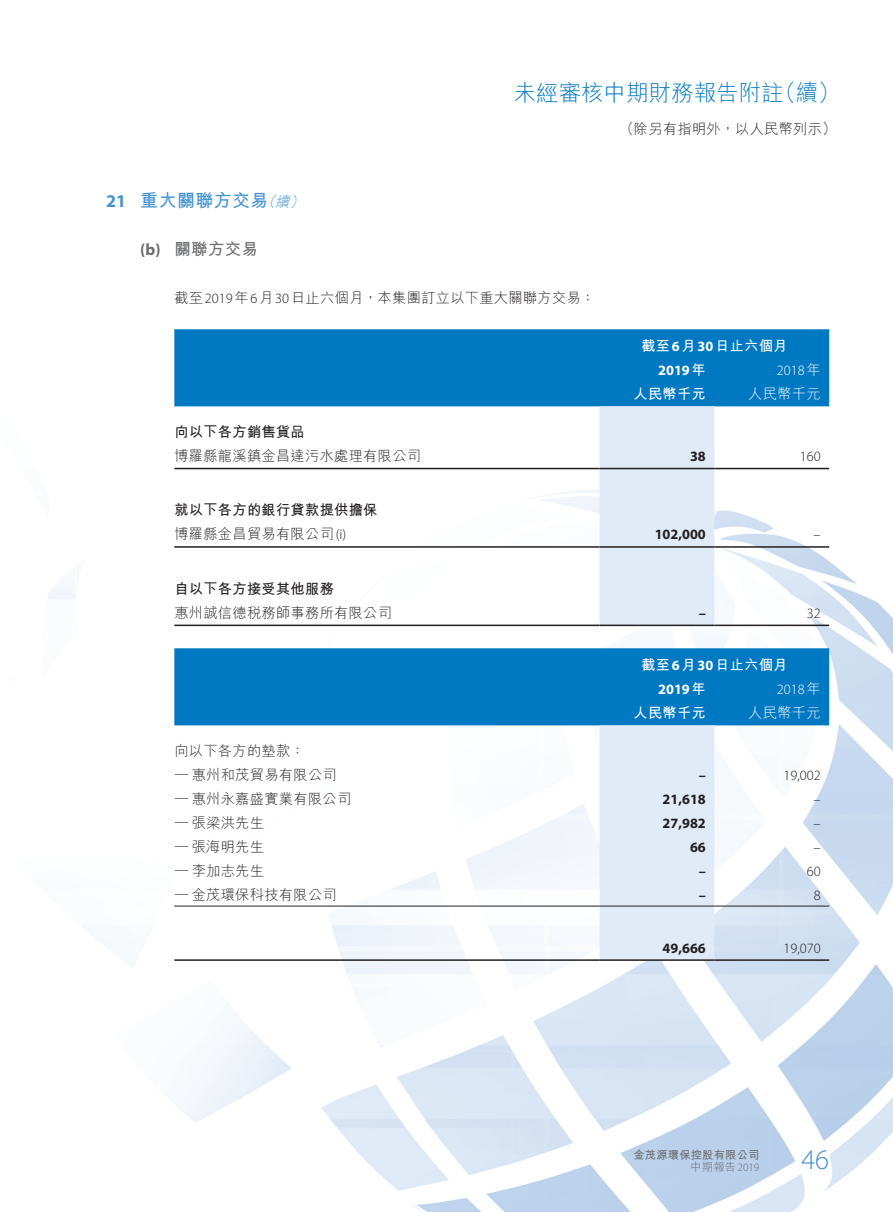
<style>
.page{position:relative;width:893px;height:1212px;background:#fff}
.page>*{position:absolute;margin:0;border:0;box-sizing:border-box;transform-origin:0 0}
.t1{font:300 28.5px "Myriad Pro";color:#4393cf}
.t2{font:300 22.5px "M Hei HK";color:#0079c2}
.t3{font:700 18px "M Hei HK";letter-spacing:.02em;color:#4393cf}
.t4{font:700 18px "Myriad Pro";color:#4393cf}
.t5{font:700 16.5px "M Hei HK";letter-spacing:.02em;color:#6c6d70}
.t6{font:700 16.5px "Myriad Pro";color:#6c6d70}
.t7{font:300 14.25px "M Hei HK";letter-spacing:.02em;color:#231f20}
.t8{font:700 14.25px "M Hei HK";letter-spacing:.02em;color:#231f20}
.t9{font:700 14.25px "Myriad Pro";color:#231f20}
.t10{font:700 14.25px "M Hei HK";letter-spacing:.02em;color:#fff}
.t11{font:300 14.25px "Myriad Pro";color:#231f20}
.t12{font:300 14.25px "Myriad Pro";color:#fff}
.t13{font:700 14.25px "Myriad Pro";color:#fff}
.t14{font:300 14.25px "M Hei HK";letter-spacing:.02em;color:#fff}
.t15{font:italic 300 14.25px "M Hei HK";color:#4393cf}
.t16{font:700 11.25px/12px "M Hei HK";letter-spacing:.02em;color:#6c6d70;text-align:right}
.s1{font-family:"Myriad Pro"}
.s2{font-family:"M Hei HK"}
.s3{font-weight:300}
.s4{font-family:"Myriad Pro";font-weight:300}
</style>
<div class="page">
<img style="left:48px;top:329px;width:845px;height:883px">
<div style="left:174px;top:329px;width:655px;height:77px;background:#0079c2"></div>
<div style="left:600px;top:406px;width:114px;height:219px;background:#e1ebf7"></div>
<hr style="left:174px;top:468px;width:426px;height:1px;background:#231f20">
<hr style="left:600px;top:468px;width:114px;height:1px;background:#231f20">
<hr style="left:714px;top:468px;width:115px;height:1px;background:#231f20">
<hr style="left:174px;top:546px;width:426px;height:2px;background:#231f20">
<hr style="left:600px;top:546px;width:114px;height:2px;background:#231f20">
<hr style="left:714px;top:546px;width:115px;height:2px;background:#231f20">
<hr style="left:174px;top:625px;width:426px;height:1px;background:#231f20">
<hr style="left:600px;top:625px;width:114px;height:1px;background:#231f20">
<hr style="left:714px;top:625px;width:115px;height:1px;background:#231f20">
<div style="left:174px;top:648px;width:655px;height:77px;background:#0079c2"></div>
<div style="left:600px;top:725px;width:114px;height:234px;background:#e1ebf7"></div>
<hr style="left:174px;top:906px;width:426px;height:1px;background:#231f20">
<hr style="left:600px;top:906px;width:114px;height:1px;background:#231f20">
<hr style="left:714px;top:906px;width:115px;height:1px;background:#231f20">
<hr style="left:174px;top:959px;width:426px;height:2px;background:#231f20">
<hr style="left:600px;top:959px;width:114px;height:2px;background:#231f20">
<hr style="left:714px;top:959px;width:115px;height:2px;background:#231f20">
<h2 class="t2" style="left:774px;top:81px;width:68px">（續(</h2>
<h2 class="t2" style="left:514px;top:81px;width:271px">未經審核中期財務報告附註</h2>
<p class="t7" style="left:620px;top:122px;width:218px">（除另有指明外，以人民幣列示(</p>
<p class="t4" style="left:106px;top:190px;width:21px">21</p>
<p class="t3" style="left:140px;top:188px;width:130px">重大關聯方交易</p>
<p class="t15" style="left:276px;top:195px;width:19px">續</p>
<p class="t15" style="left:261px;top:195px;width:19px">（</p>
<p class="t15" style="left:290px;top:195px;width:19px">(</p>
<p class="t6" style="left:140px;top:239px;width:22px">)b(</p>
<p class="t5" style="left:174px;top:237px;width:85px">關聯方交易</p>
<p class="t7" style="left:174px;top:291px;width:422px">截至<span class="s1">2019</span>年<span class="s1">6</span>月<span class="s1">30</span>日止六個月，本集團訂立以下重大關聯方交易：</p>
<p class="t8" style="left:174px;top:421px;width:132px">向以下各方銷售貨品</p>
<p class="t7" style="left:174px;top:448px;width:248px">博羅縣龍溪鎮金昌達污水處理有限公司</p>
<p class="t8" style="left:174px;top:500px;width:205px">就以下各方的銀行貸款提供擔保</p>
<p class="t7" style="left:174px;top:527px;width:173px">博羅縣金昌貿易有限公司 <span class="s1">(i(</span></p>
<p class="t8" style="left:174px;top:578px;width:161px">自以下各方接受其他服務</p>
<p class="t7" style="left:174px;top:605px;width:219px">惠州誠信德稅務師事務所有限公司</p>
<p class="t7" style="left:174px;top:743px;width:132px">向以下各方的墊款：</p>
<p class="t7" style="left:192px;top:767px;width:147px">惠州和茂貿易有限公司</p>
<p class="t11" style="left:174px;top:765px;width:16px">—</p>
<p class="t7" style="left:192px;top:791px;width:161px">惠州永嘉盛實業有限公司</p>
<p class="t11" style="left:174px;top:789px;width:16px">—</p>
<p class="t7" style="left:192px;top:815px;width:74px">張梁洪先生</p>
<p class="t11" style="left:174px;top:813px;width:16px">—</p>
<p class="t7" style="left:192px;top:839px;width:74px">張海明先生</p>
<p class="t11" style="left:174px;top:837px;width:16px">—</p>
<p class="t7" style="left:192px;top:863px;width:74px">李加志先生</p>
<p class="t11" style="left:174px;top:861px;width:16px">—</p>
<p class="t7" style="left:192px;top:887px;width:147px">金茂環保科技有限公司</p>
<p class="t11" style="left:174px;top:885px;width:16px">—</p>
<p class="t10" style="left:641px;top:336px;width:148px">截至<span class="s1">6</span>月<span class="s1">30</span>日止六個月</p>
<p class="t12" style="left:777px;top:362px;width:45px">2018 <span class="s2">年</span></p>
<p class="t13" style="left:658px;top:361px;width:49px">2019<span class="s2">年</span></p>
<p class="t10" style="left:633px;top:384px;width:74px">人民幣千元</p>
<p class="t14" style="left:748px;top:387px;width:74px">人民幣千元</p>
<p class="t9" style="left:690px;top:447px;width:17px">38</p>
<p class="t11" style="left:800px;top:448px;width:22px">160</p>
<p class="t9" style="left:655px;top:525px;width:53px">102,000</p>
<p class="t11" style="left:814px;top:526px;width:9px">–</p>
<p class="t9" style="left:699px;top:604px;width:9px">–</p>
<p class="t11" style="left:807px;top:604px;width:15px">32</p>
<p class="t10" style="left:641px;top:655px;width:148px">截至<span class="s1">6</span>月<span class="s1">30</span>日止六個月</p>
<p class="t12" style="left:777px;top:681px;width:45px">2018 <span class="s2">年</span></p>
<p class="t13" style="left:658px;top:680px;width:49px">2019<span class="s2">年</span></p>
<p class="t10" style="left:633px;top:703px;width:74px">人民幣千元</p>
<p class="t14" style="left:748px;top:706px;width:74px">人民幣千元</p>
<p class="t9" style="left:699px;top:766px;width:9px">–</p>
<p class="t11" style="left:783px;top:767px;width:39px">19,002</p>
<p class="t9" style="left:663px;top:790px;width:45px">21,618</p>
<p class="t11" style="left:814px;top:791px;width:9px">–</p>
<p class="t9" style="left:663px;top:814px;width:45px">27,982</p>
<p class="t11" style="left:814px;top:815px;width:9px">–</p>
<p class="t9" style="left:690px;top:838px;width:17px">66</p>
<p class="t11" style="left:814px;top:839px;width:9px">–</p>
<p class="t9" style="left:699px;top:862px;width:9px">–</p>
<p class="t11" style="left:807px;top:863px;width:15px">60</p>
<p class="t9" style="left:699px;top:886px;width:9px">–</p>
<p class="t11" style="left:814px;top:887px;width:8px">8</p>
<p class="t9" style="left:663px;top:938px;width:45px">49,666</p>
<p class="t11" style="left:783px;top:939px;width:39px">19,070</p>
<p class="t16" style="left:633px;top:1148px;width:127px">金茂源環保控股有限公司<span class="s3">中期報告</span><span class="s4">2019</span></p>
<h1 class="t1" style="left:801px;top:1142px;width:29px">46</h1>
</div>
